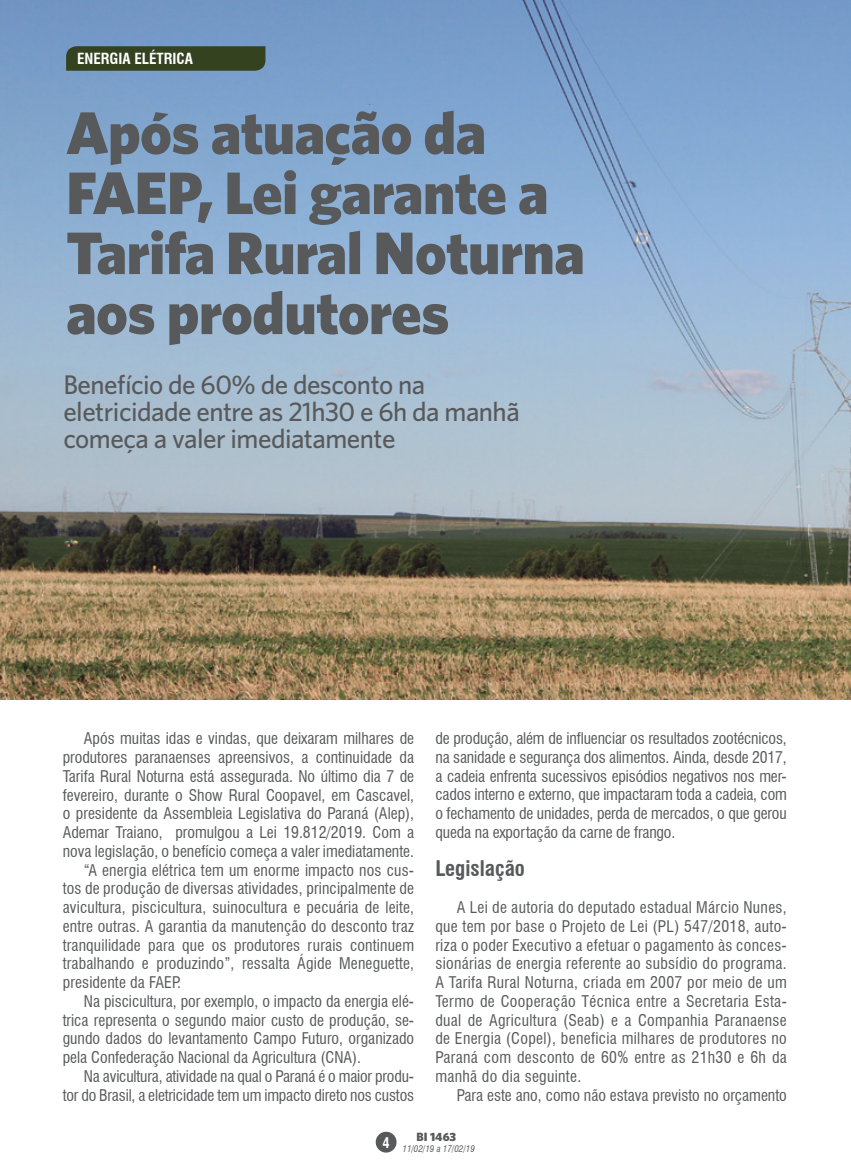
<style>
.page{position:relative;width:851px;height:1170px;background:#fff}
.page>*{position:absolute;margin:0;border:0;box-sizing:border-box;transform-origin:0 0}
.t1{font:900 60px/60px "Whitney HTF";letter-spacing:-.01em;color:#58595b}
.t2{font:500 27px/27px "Whitney HTF";letter-spacing:-.02em;color:#58595b}
.t3{font:700 condensed 21px "Swiss 721 BT";color:#58595b}
.t4{font:condensed 15.75px/18.8px "Swiss 721 BT";color:#58595b;text-align:justify}
.t5{font:700 condensed 15px "Swiss 721 BT";color:#fff}
.t6{font:700 condensed 14.4px "Swiss 721 BT";color:#fff}
.t7{font:900 12px "Whitney HTF";color:#58595b}
.t8{font:italic condensed 9px "Swiss 721 BT";color:#58595b}
</style>
<div class="page">
<div style="left:375px;top:1131px;width:21px;height:21px;background:#58595b;border-radius:50%"></div>
<img style="left:0;top:0;width:850px;height:699px">
<svg style="left:66px;top:46px;width:199px;height:25px;background:#354424"></svg>
<p class="t5" style="left:77px;top:49px;width:117px">ENERGIA ELÉTRICA</p>
<h1 class="t1" style="left:66px;top:101px;width:520px">Após atuação da<br>FAEP, Lei garante a<br>Tarifa Rural Noturna aos produtores</h1>
<h2 class="t2" style="left:63px;top:370px;width:458px">Benefício de 60% de desconto na eletricidade entre as 21h30 e 6h da manhã começa a valer imediatamente</h2>
<p class="t4" style="left:84px;top:729px;width:331px">Após muitas idas e vindas, que deixaram milhares de</p>
<p class="t4" style="left:63px;top:747px;width:353px">produtores paranaenses apreensivos, a continuidade da</p>
<p class="t4" style="left:63px;top:766px;width:353px">Tarifa Rural Noturna está assegurada. No último dia 7 de</p>
<p class="t4" style="left:63px;top:785px;width:353px">fevereiro, durante o Show Rural Coopavel, em Cascavel,</p>
<p class="t4" style="left:63px;top:804px;width:353px">o presidente da Assembleia Legislativa do Paraná (Alep),</p>
<p class="t4" style="left:63px;top:822px;width:353px">Ademar Traiano, promulgou a Lei 19.812/2019. Com a</p>
<p class="t4" style="left:63px;top:841px;width:353px">nova legislação, o benefício começa a valer imediatamente.</p>
<p class="t4" style="left:84px;top:860px;width:331px">“A energia elétrica tem um enorme impacto nos cus-</p>
<p class="t4" style="left:63px;top:879px;width:353px">tos de produção de diversas atividades, principalmente de</p>
<p class="t4" style="left:63px;top:897px;width:353px">avicultura, piscicultura, suinocultura e pecuária de leite,</p>
<p class="t4" style="left:63px;top:916px;width:353px">entre outras. A garantia da manutenção do desconto traz</p>
<p class="t4" style="left:63px;top:935px;width:353px">tranquilidade para que os produtores rurais continuem</p>
<p class="t4" style="left:63px;top:954px;width:353px">trabalhando e produzindo”, ressalta Ágide Meneguette,</p>
<p class="t4" style="left:63px;top:972px;width:120px">presidente da FAEP.</p>
<p class="t4" style="left:84px;top:991px;width:331px">Na piscicultura, por exemplo, o impacto da energia elé-</p>
<p class="t4" style="left:63px;top:1010px;width:353px">trica representa o segundo maior custo de produção, se-</p>
<p class="t4" style="left:63px;top:1029px;width:353px">gundo dados do levantamento Campo Futuro, organizado</p>
<p class="t4" style="left:63px;top:1047px;width:300px">pela Confederação Nacional da Agricultura (CNA).</p>
<p class="t4" style="left:84px;top:1066px;width:331px">Na avicultura, atividade na qual o Paraná é o maior produ-</p>
<p class="t4" style="left:63px;top:1085px;width:353px">tor do Brasil, a eletricidade tem um impacto direto nos custos</p>
<p class="t4" style="left:435px;top:729px;width:353px">de produção, além de influenciar os resultados zootécnicos, na sanidade e segurança dos alimentos. Ainda, desde 2017, a cadeia enfrenta sucessivos episódios negativos nos mer&shy;cados interno e externo, que impactaram toda a cadeia, com o fechamento de unidades, perda de mercados, o que gerou queda na exportação da carne de frango.</p>
<h3 class="t3" style="left:435px;top:855px;width:91px">Legislação</h3>
<p class="t4" style="left:435px;top:897px;width:353px;text-indent:21px">A Lei de autoria do deputado estadual Márcio Nunes, que tem por base o Projeto de Lei (PL) 547/2018, auto&shy;riza o poder Executivo a efetuar o pagamento às conces&shy;sionárias de energia referente ao subsídio do programa.<br>A Tarifa Rural Noturna, criada em 2007 por meio de um Termo de Cooperação Técnica entre a Secretaria Esta&shy;dual de Agricultura (Seab) e a Companhia Paranaense de Energia (Copel), beneficia milhares de produtores no Paraná com desconto de 60% entre as 21h30 e 6h da manhã do dia seguinte.</p>
<p class="t4" style="left:456px;top:1085px;width:331px">Para este ano, como não estava previsto no orçamento</p>
<p class="t6" style="left:382px;top:1133px;width:9px">4</p>
<p class="t7" style="left:416px;top:1128px;width:41px">BI 1463</p>
<p class="t8" style="left:402px;top:1143px;width:74px">11/02/19 a 17/02/19</p>
</div>
